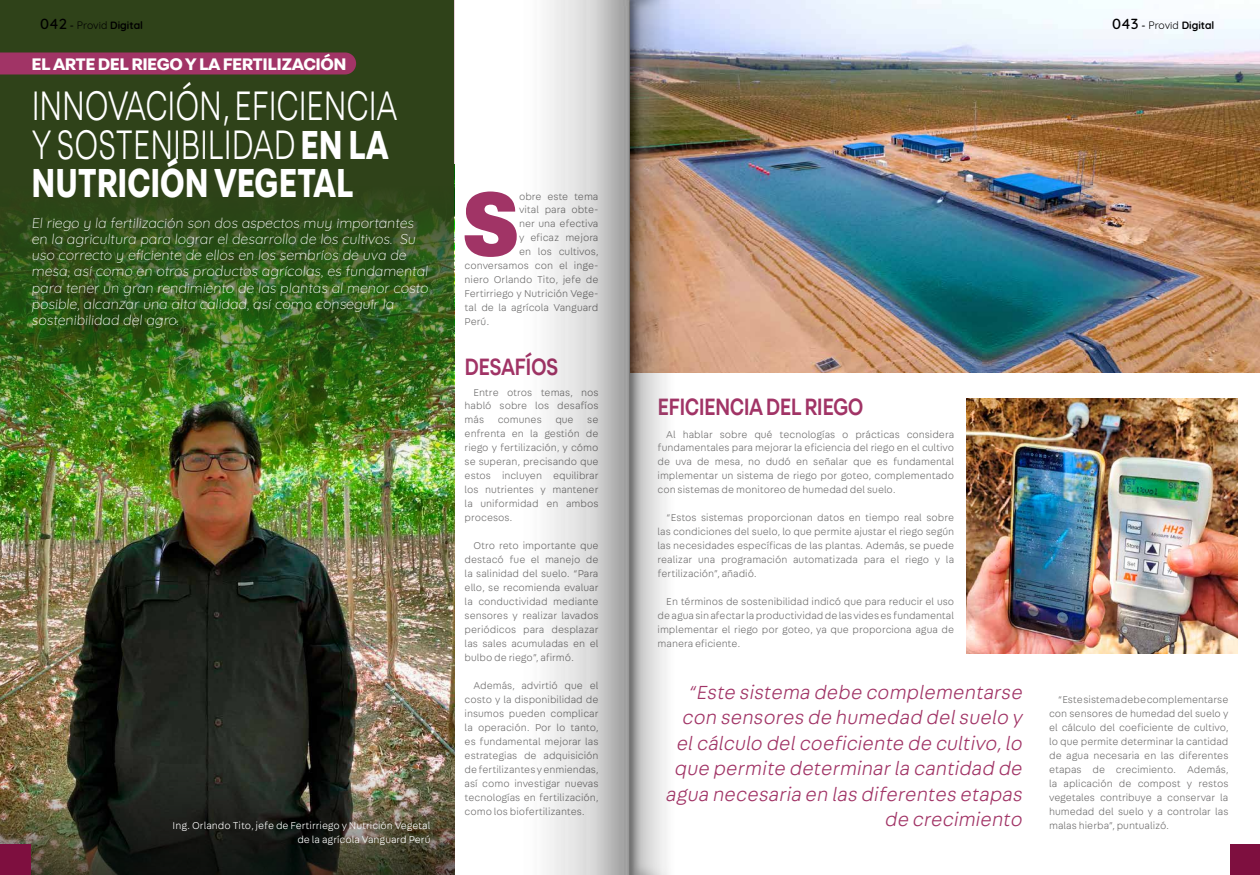
<style>
.page{position:relative;width:1260px;height:875px;background:#fff}
.page>*{position:absolute;margin:0;border:0;box-sizing:border-box;transform-origin:0 0}
.t1{font:900 96.69px "Fabriga";color:#a13466}
.t2{font:300 43.84px/38.8px "Fabriga";letter-spacing:-.025em;color:#fff;scale:.76 1}
.t3{font:700 43.14px "Fabriga";color:#fff;scale:.76 1}
.t4{font:500 25.2px "Fabriga";letter-spacing:-.03em;color:#a13466;scale:.83 1}
.t5{font:italic 300 20.12px/25.4px "Fabriga";color:#a13466;text-align:right}
.t6{font:700 17.85px "Fabriga";letter-spacing:-.025em;color:#fff}
.t7{font:300 14.17px/16.3px "Quicksand";color:#fff}
.t8{font:300 10.5px/14px "Fabriga";color:#706f6f;text-align:justify}
.t9{font:300 10.5px/13.6px "Fabriga";color:#fff;text-align:right}
.t10{font:700 10.5px "Quicksand";color:#000}
.s1{font-weight:500;font-size:14.88px}
.s2{font-weight:500}
.s3{font-weight:400}
.s4{font-weight:700;font-size:43.14px}
</style>
<div class="page">
<img style="left:0;top:494px;width:454px;height:216px">
<img style="left:0;top:710px;width:454px;height:165px">
<img style="left:0;top:0;width:454px;height:494px">
<div style="left:0;top:52px;width:356px;height:22px;background:#a13466"></div>
<img style="left:754px;top:0;width:506px;height:373px">
<img style="left:967px;top:399px;width:270px;height:254px">
<div style="left:0;top:845px;width:31px;height:30px;background:#7e0f3f"></div>
<div style="left:1230px;top:845px;width:30px;height:30px;background:#7e0f3f"></div>
<img style="left:547px;top:0;width:207px;height:875px">
<p class="t10" style="left:40px;top:16px;width:104px"><span class="s1">042</span> <span class="s2">-</span> <span class="s3">Provid</span> Digital</p>
<p class="t10" style="left:1112px;top:16px;width:104px"><span class="s1">043</span> <span class="s2">-</span> <span class="s3">Provid</span> Digital</p>
<h3 class="t6" style="left:32px;top:52px;width:317px">EL ARTE DEL RIEGO Y LA FERTILIZACIÓN</h3>
<h2 class="t2" style="left:32px;top:85px;width:484px">INNOVACIÓN, EFICIENCIA<br>Y SOSTENIBILIDAD <span class="s4">EN LA</span></h2>
<h3 class="t3" style="left:31px;top:154px;width:425px">NUTRICIÓN VEGETAL</h3>
<p class="t7" style="left:31px;top:213px;width:400px">El riego y la fertilización son dos aspectos muy importantes en la agricultura para lograr el desarrollo de los cultivos. Su uso correcto y eficiente de ellos en los sembríos de uva de mesa, así como en otros productos agrícolas, es fundamental para tener un gran rendimiento de las plantas al menor costo posible, alcanzar una alta calidad, así como conseguir la sostenibilidad del agro.</p>
<p class="t9" style="left:173px;top:819px;width:259px">Ing. Orlando Tito, jefe de Fertirriego y Nutrición Vegetal de la agrícola Vanguard Perú</p>
<h1 class="t1" style="left:462px;top:157px;width:59px">S</h1>
<p class="t8" style="left:519px;top:189px;width:81px">obre este tema</p>
<p class="t8" style="left:519px;top:203px;width:81px">vital para obte-</p>
<p class="t8" style="left:519px;top:217px;width:81px">ner una efectiva</p>
<p class="t8" style="left:519px;top:231px;width:81px">y eficaz mejora</p>
<p class="t8" style="left:519px;top:245px;width:81px">en los cultivos,</p>
<p class="t8" style="left:465px;top:259px;width:135px">conversamos con el inge-</p>
<p class="t8" style="left:465px;top:273px;width:135px">niero Orlando Tito, jefe de</p>
<p class="t8" style="left:465px;top:287px;width:135px">Fertirriego y Nutrición Vege-</p>
<p class="t8" style="left:465px;top:301px;width:135px">tal de la agrícola Vanguard</p>
<p class="t8" style="left:465px;top:315px;width:26px">Perú.</p>
<h3 class="t4" style="left:465px;top:349px;width:115px">DESAFÍOS</h3>
<p class="t8" style="left:465px;top:385px;width:135px;text-indent:9px">Entre otros temas, nos habló sobre los desafíos más</p>
<p class="t8" style="left:465px;top:413px;width:135px;text-indent:123px">se enfrenta en la gestión de riego y fertilización, y cómo se superan, precisando que estos incluyen equilibrar los nutrientes y mantener la uniformidad en ambos procesos.</p>
<p class="t8" style="left:465px;top:539px;width:135px;text-indent:9px">Otro reto importante que destacó fue el manejo de la salinidad del suelo. “Para ello, se recomienda evaluar la conductividad mediante sensores y realizar lavados periódicos para desplazar las sales acumuladas en el bulbo de riego”, afirmó.</p>
<p class="t8" style="left:465px;top:679px;width:135px;text-indent:9px">Además, advirtió que el costo y la disponibilidad de insumos pueden complicar la operación. Por lo tanto, es fundamental mejorar las estrategias de adquisición de fertilizantes y enmiendas, así como investigar nuevas tecnologías en fertilización, como los biofertilizantes.</p>
<p class="t8" style="left:498px;top:413px;width:46px">comunes</p>
<p class="t8" style="left:555px;top:413px;width:20px">que</p>
<h3 class="t4" style="left:658px;top:390px;width:250px">EFICIENCIA DEL RIEGO</h3>
<p class="t8" style="left:658px;top:427px;width:298px;text-indent:9px">Al hablar sobre qué tecnologías o prácticas considera fundamentales para mejorar la eficiencia del riego en el cultivo de uva de mesa, no dudó en señalar que es fundamental implementar un sistema de riego por goteo, complementado con sistemas de monitoreo de humedad del suelo.</p>
<p class="t8" style="left:658px;top:511px;width:298px;text-indent:9px">“Estos sistemas proporcionan datos en tiempo real sobre las condiciones del suelo, lo que permite ajustar el riego según las necesidades específicas de las plantas. Además, se puede realizar una programación automatizada para el riego y la fertilización”, añadió.</p>
<p class="t8" style="left:658px;top:595px;width:298px;text-indent:9px">En términos de sostenibilidad indicó que para reducir el uso de agua sin afectar la productividad de las vides es fundamental implementar el riego por goteo, ya que proporciona agua de manera eficiente.</p>
<h3 class="t5" style="left:665px;top:679px;width:362px">“Este sistema debe complementarse con sensores de humedad delsuelo y elcálculo delcoeficiente de cultivo,lo que permite determinarla cantidad de agua necesaria en las diferentes etapas de crecimiento</h3>
<p class="t8" style="left:1049px;top:693px;width:181px;text-indent:9px">“Este sistema debe complementarse con sensores de humedad del suelo y el cálculo del coeficiente de cultivo, lo que permite determinar la cantidad de agua necesaria en las diferentes etapas de crecimiento. Además, la aplicación de compost y restos vegetales contribuye a conservar la humedad del suelo y a controlar las malas hierba”, puntualizó.</p>
</div>
